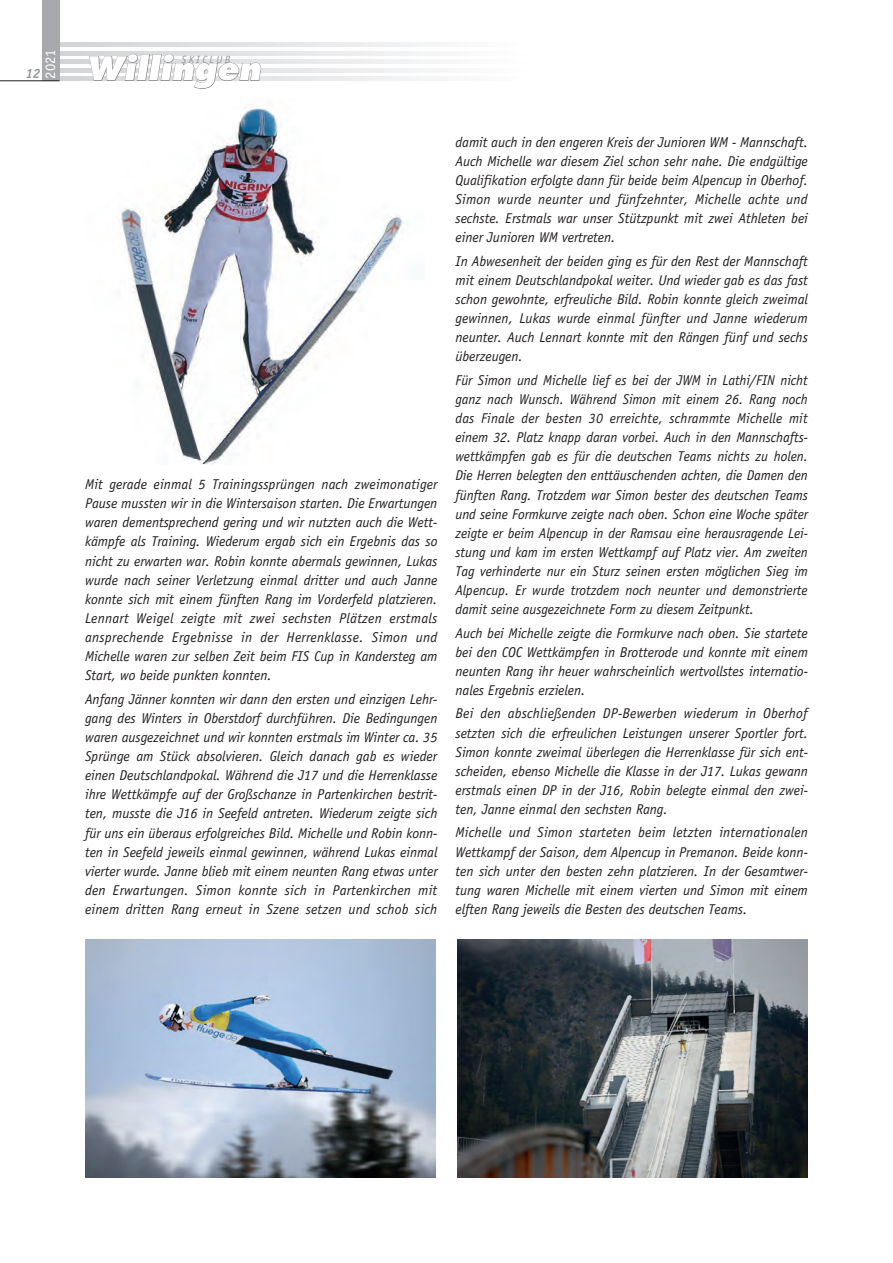
<style>
.page{position:relative;width:893px;height:1263px;background:#fff}
.page>*{position:absolute;margin:0;border:0;box-sizing:border-box;transform-origin:0 0}
.t1{font:italic 800 31.5px "Futura";color:#fff}
.t2{font:15px "Officina Sans";color:#fff}
.t3{font:italic 14.25px/19px "Officina Sans";letter-spacing:-.005em;color:#231f20;text-align:justify}
.t4{font:italic 700 13.5px "Officina Sans";color:#939598}
.t5{font:italic 10.5px "Officina Sans";letter-spacing:.225em;color:#939598}
</style>
<div class="page">
<svg style="left:60px;top:77px;width:371px;height:4px"></svg>
<svg style="left:60px;top:68px;width:371px;height:4px"></svg>
<svg style="left:60px;top:60px;width:371px;height:4px"></svg>
<svg style="left:60px;top:51px;width:371px;height:4px"></svg>
<svg style="left:60px;top:43px;width:371px;height:4px"></svg>
<div style="left:43px;top:0;width:17px;height:81px;background:#a8a9ad"></div>
<hr style="left:0;top:80px;width:60px;height:1px;background:#231f20">
<svg style="left:89px;top:54px;width:173px;height:35px"></svg>
<img style="left:119px;top:104px;width:285px;height:361px">
<img style="left:85px;top:940px;width:351px;height:238px">
<img style="left:457px;top:940px;width:351px;height:238px">
<p class="t2" style="left:42px;top:79px;width:31px;rotate:-90deg">2021</p>
<h1 class="t1" style="left:86px;top:49px;width:176px">Willingen</h1>
<p class="t5" style="left:181px;top:53px;width:50px">Skiclub</p>
<p class="t4" style="left:25px;top:65px;width:17px">12</p>
<p class="t3" style="left:85px;top:475px;width:354px">Mit gerade einmal 5 Trainingssprüngen nach zweimonatiger Pause mussten wir in die Wintersaison starten. Die Erwartungen waren dementsprechend gering und wir nutzten auch die Wett&shy;kämpfe als Training. Wiederum ergab sich ein Ergebnis das so nicht zu erwarten war. Robin konnte abermals gewinnen, Lukas wurde nach seiner Verletzung einmal dritter und auch Janne konnte sich mit einem fünften Rang im Vorderfeld platzieren.<br>Lennart Weigel zeigte mit zwei sechsten Plätzen erstmals ansprechende Ergebnisse in der Herrenklasse. Simon und Michelle waren zur selben Zeit beim FIS Cup in Kandersteg am Start, wo beide punkten konnten.</p>
<p class="t3" style="left:85px;top:689px;width:354px">Anfang Jänner konnten wir dann den ersten und einzigen Lehr&shy;gang des Winters in Oberstdorf durchführen. Die Bedingungen waren ausgezeichnet und wir konnten erstmals im Winter ca. 35<br>Sprünge am Stück absolvieren. Gleich danach gab es wieder einen Deutschlandpokal. Während die J17 und die Herrenklasse ihre Wettkämpfe auf der Großschanze in Partenkirchen bestrit&shy;ten, musste die J16 in Seefeld antreten. Wiederum zeigte sich für uns ein überaus erfolgreiches Bild. Michelle und Robin konn&shy;ten in Seefeld jeweils einmal gewinnen, während Lukas einmal vierter wurde. Janne blieb mit einem neunten Rang etwas unter den Erwartungen. Simon konnte sich in Partenkirchen mit einem dritten Rang erneut in Szene setzen und schob sich</p>
<p class="t3" style="left:455px;top:132px;width:354px">damit auch in den engeren Kreis der Junioren WM - Mannschaft.<br>Auch Michelle war diesem Ziel schon sehr nahe. Die endgültige Qualifikation erfolgte dann für beide beim Alpencup in Oberhof.<br>Simon wurde neunter und fünfzehnter, Michelle achte und sechste. Erstmals war unser Stützpunkt mit zwei Athleten bei einer Junioren WM vertreten.</p>
<p class="t3" style="left:455px;top:251px;width:354px">In Abwesenheit der beiden ging es für den Rest der Mannschaft mit einem Deutschlandpokal weiter. Und wieder gab es das fast schon gewohnte, erfreuliche Bild. Robin konnte gleich zweimal gewinnen, Lukas wurde einmal fünfter und Janne wiederum neunter. Auch Lennart konnte mit den Rängen fünf und sechs überzeugen.</p>
<p class="t3" style="left:455px;top:370px;width:354px">Für Simon und Michelle lief es bei der JWM in Lathi/FIN nicht ganz nach Wunsch. Während Simon mit einem 26. Rang noch das Finale der besten 30 erreichte, schrammte Michelle mit einem 32. Platz knapp daran vorbei. Auch in den Mannschafts&shy;wettkämpfen gab es für die deutschen Teams nichts zu holen.<br>Die Herren belegten den enttäuschenden achten, die Damen den fünften Rang. Trotzdem war Simon bester des deutschen Teams und seine Formkurve zeigte nach oben. Schon eine Woche später zeigte er beim Alpencup in der Ramsau eine herausragende Lei&shy;stung und kam im ersten Wettkampf auf Platz vier. Am zweiten Tag verhinderte nur ein Sturz seinen ersten möglichen Sieg im Alpencup. Er wurde trotzdem noch neunter und demonstrierte damit seine ausgezeichnete Form zu diesem Zeitpunkt.</p>
<p class="t3" style="left:455px;top:623px;width:354px">Auch bei Michelle zeigte die Formkurve nach oben. Sie startete bei den COC Wettkämpfen in Brotterode und konnte mit einem neunten Rang ihr heuer wahrscheinlich wertvollstes internatio&shy;nales Ergebnis erzielen.</p>
<p class="t3" style="left:455px;top:704px;width:354px">Bei den abschließenden DP-Bewerben wiederum in Oberhof setzten sich die erfreulichen Leistungen unserer Sportler fort.<br>Simon konnte zweimal überlegen die Herrenklasse für sich ent&shy;scheiden, ebenso Michelle die Klasse in der J17. Lukas gewann erstmals einen DP in der J16, Robin belegte einmal den zwei&shy;ten, Janne einmal den sechsten Rang.</p>
<p class="t3" style="left:455px;top:823px;width:354px">Michelle und Simon starteten beim letzten internationalen Wettkampf der Saison, dem Alpencup in Premanon. Beide konn&shy;ten sich unter den besten zehn platzieren. In der Gesamtwer&shy;tung waren Michelle mit einem vierten und Simon mit einem elften Rang jeweils die Besten des deutschen Teams.</p>
</div>
